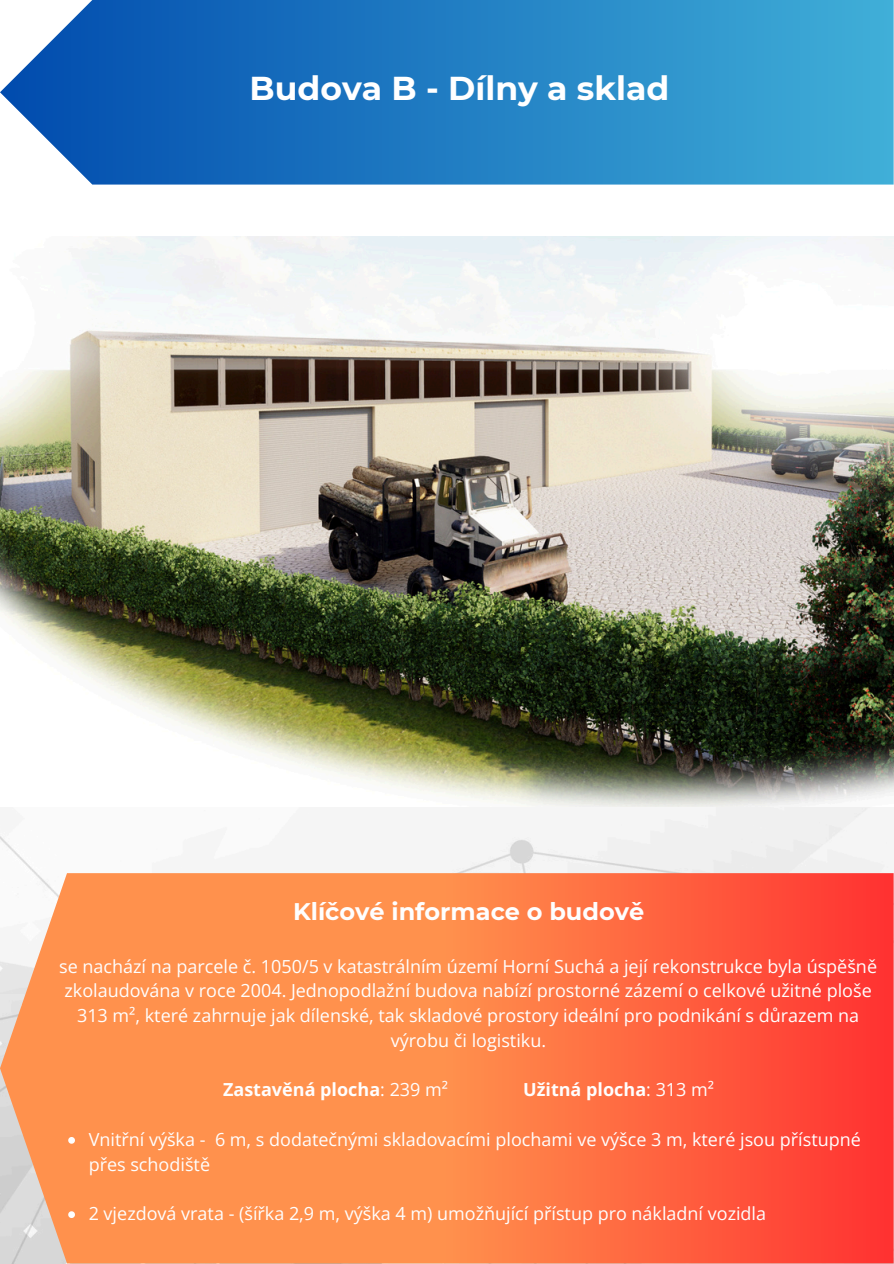
<style>
.page{position:relative;width:894px;height:1264px;background:#fff}
.page>*{position:absolute;margin:0;border:0;box-sizing:border-box;transform-origin:0 0}
.t1{font:700 33px "Montserrat";color:#fff}
.t2{font:700 24px "Montserrat";color:#fefefe}
.t3{font:18px/24.8px "Open Sans";color:#fefefe;text-align:center}
.t4{font:700 18px "Open Sans";color:#fefefe}
.s1{font-weight:400}
</style>
<div class="page">
<div style="left:0;top:806px;width:889px;height:67px;background:#f5f5f5"></div>
<svg style="left:0;top:0;width:893px;height:184px;background:#2d85c6"></svg>
<svg style="left:0;top:873px;width:893px;height:390px;background:#fd7c4b"></svg>
<img style="left:0;top:236px;width:893px;height:570px">
<svg style="left:68px;top:1136px;width:7px;height:7px"></svg>
<svg style="left:68px;top:1211px;width:7px;height:6px"></svg>
<h1 class="t1" style="left:249px;top:68px;width:421px">Budova B - Dílny a sklad</h1>
<p class="t2" style="left:293px;top:896px;width:352px">Klíčové informace o budově</p>
<p class="t3" style="left:59px;top:953px;width:819px">se nachází na parcele č. 1050/5 v katastrálním území Horní Suchá a její rekonstrukce byla úspěšně zkolaudována v roce 2004. Jednopodlažní budova nabízí prostorné zázemí o celkové užitné ploše 313 m², které zahrnuje jak dílenské, tak skladové prostory ideální pro podnikání s důrazem na výrobu či logistiku.</p>
<h2 class="t4" style="left:223px;top:1077px;width:226px">Zastavěná plocha<span class="s1">: 239 m²</span></h2>
<h2 class="t4" style="left:523px;top:1077px;width:192px">Užitná plocha<span class="s1">: 313 m²</span></h2>
<p class="t3" style="left:89px;top:1126px;width:773px;text-align:left">Vnitřní výška - 6 m, s dodatečnými skladovacími plochami ve výšce 3 m, které jsou přístupné přes schodiště</p>
<p class="t3" style="left:89px;top:1200px;width:678px">2 vjezdová vrata - (šířka 2,9 m, výška 4 m) umožňující přístup pro nákladní vozidla</p>
</div>
